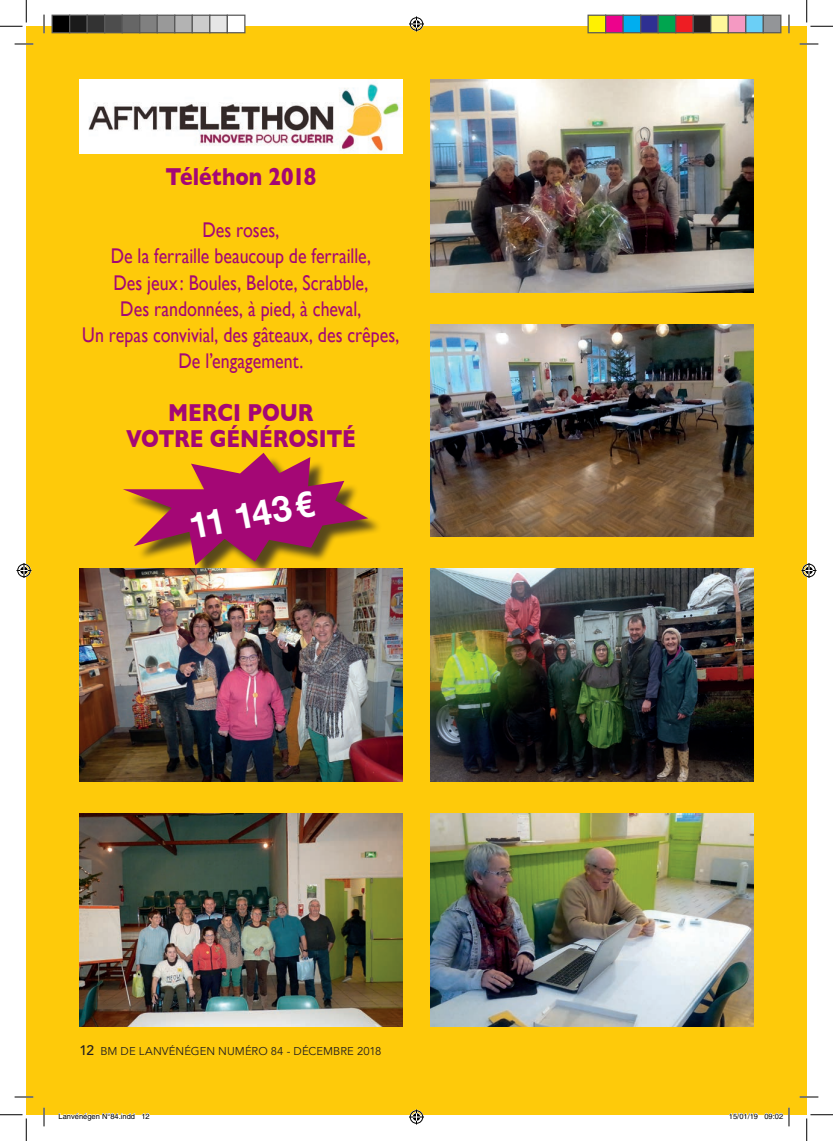
<style>
.page{position:relative;width:833px;height:1141px;background:#fff}
.page>*{position:absolute;margin:0;border:0;box-sizing:border-box;transform-origin:0 0}
.Texte_courant{font:700 36px "Helvetica Neue";color:#fff}
.avenir{font:700 25px "Gill Sans";letter-spacing:-.005em;color:#a40775;scale:.84 1}
.avenir-2{font:21.25px "Gill Sans";color:#a40775;scale:.84 1}
.t1{font:11.25px "Avenir";letter-spacing:.005em;color:#231f20}
.t2{font:7.5px "Helvetica";color:#000}
.s1{font-weight:500;font-size:13.75px}
</style>
<div class="page">
<div style="left:26px;top:26px;width:780px;height:1088px;background:#feca0a"></div>
<img style="left:79px;top:79px;width:323px;height:75px">
<div style="left:126px;top:455px;width:256px;height:124px;background:#231f20;opacity:.75"></div>
<svg style="left:123px;top:452px;width:249px;height:116px"></svg>
<img style="left:430px;top:324px;width:323px;height:212px">
<img style="left:430px;top:79px;width:323px;height:213px">
<img style="left:430px;top:568px;width:323px;height:213px">
<img style="left:79px;top:813px;width:323px;height:212px">
<img style="left:430px;top:813px;width:323px;height:212px">
<img style="left:79px;top:568px;width:323px;height:213px">
<svg style="left:15px;top:43px;width:18px;height:2px"></svg>
<svg style="left:799px;top:43px;width:18px;height:2px"></svg>
<svg style="left:15px;top:1096px;width:18px;height:1px"></svg>
<svg style="left:799px;top:1096px;width:18px;height:1px"></svg>
<svg style="left:43px;top:15px;width:2px;height:18px"></svg>
<svg style="left:43px;top:1107px;width:2px;height:19px"></svg>
<svg style="left:788px;top:15px;width:1px;height:18px"></svg>
<svg style="left:0;top:0;width:27px;height:27px"></svg>
<svg style="left:0;top:1114px;width:27px;height:26px"></svg>
<svg style="left:806px;top:0;width:26px;height:27px"></svg>
<svg style="left:806px;top:1114px;width:26px;height:26px"></svg>
<svg style="left:409px;top:16px;width:15px;height:15px"></svg>
<svg style="left:409px;top:1109px;width:15px;height:15px"></svg>
<svg style="left:16px;top:563px;width:15px;height:15px"></svg>
<svg style="left:801px;top:563px;width:15px;height:15px"></svg>
<div style="left:52px;top:15px;width:18px;height:18px;background:#000"></div>
<div style="left:51px;top:15px;width:19px;height:18px;border:1px solid #595959"></div>
<div style="left:70px;top:15px;width:17px;height:18px;background:#1a1a1a"></div>
<div style="left:69px;top:15px;width:19px;height:18px;border:1px solid #595959"></div>
<div style="left:87px;top:15px;width:18px;height:18px;background:#333"></div>
<div style="left:86px;top:15px;width:19px;height:18px;border:1px solid #595959"></div>
<div style="left:105px;top:15px;width:17px;height:18px;background:#4d4d4d"></div>
<div style="left:104px;top:15px;width:19px;height:18px;border:1px solid #595959"></div>
<div style="left:122px;top:15px;width:18px;height:18px;background:#666"></div>
<div style="left:121px;top:15px;width:19px;height:18px;border:1px solid #595959"></div>
<div style="left:140px;top:15px;width:17px;height:18px;background:#808080"></div>
<div style="left:139px;top:15px;width:19px;height:18px;border:1px solid #595959"></div>
<div style="left:157px;top:15px;width:18px;height:18px;background:#999"></div>
<div style="left:156px;top:15px;width:19px;height:18px;border:1px solid #595959"></div>
<div style="left:175px;top:15px;width:17px;height:18px;background:#b3b3b3"></div>
<div style="left:174px;top:15px;width:19px;height:18px;border:1px solid #595959"></div>
<div style="left:192px;top:15px;width:18px;height:18px;background:#ccc"></div>
<div style="left:191px;top:15px;width:19px;height:18px;border:1px solid #595959"></div>
<div style="left:210px;top:15px;width:17px;height:18px;background:#e6e6e6"></div>
<div style="left:209px;top:15px;width:19px;height:18px;border:1px solid #595959"></div>
<div style="left:227px;top:15px;width:18px;height:18px;background:#fff"></div>
<div style="left:226px;top:15px;width:19px;height:18px;border:1px solid #595959"></div>
<div style="left:587px;top:15px;width:18px;height:18px;background:#fff101"></div>
<div style="left:587px;top:15px;width:19px;height:18px;border:1px solid #595959"></div>
<div style="left:605px;top:15px;width:17px;height:18px;background:#ed028c"></div>
<div style="left:604px;top:15px;width:19px;height:18px;border:1px solid #595959"></div>
<div style="left:622px;top:15px;width:18px;height:18px;background:#00aeef"></div>
<div style="left:622px;top:15px;width:19px;height:18px;border:1px solid #595959"></div>
<div style="left:640px;top:15px;width:17px;height:18px;background:#2e3092"></div>
<div style="left:639px;top:15px;width:19px;height:18px;border:1px solid #595959"></div>
<div style="left:657px;top:15px;width:18px;height:18px;background:#00a54f"></div>
<div style="left:657px;top:15px;width:19px;height:18px;border:1px solid #595959"></div>
<div style="left:675px;top:15px;width:17px;height:18px;background:#ee1d23"></div>
<div style="left:674px;top:15px;width:19px;height:18px;border:1px solid #595959"></div>
<div style="left:692px;top:15px;width:18px;height:18px;background:#231f20"></div>
<div style="left:692px;top:15px;width:19px;height:18px;border:1px solid #595959"></div>
<div style="left:710px;top:15px;width:17px;height:18px;background:#fff79a"></div>
<div style="left:709px;top:15px;width:19px;height:18px;border:1px solid #595959"></div>
<div style="left:727px;top:15px;width:18px;height:18px;background:#f499c2"></div>
<div style="left:727px;top:15px;width:19px;height:18px;border:1px solid #595959"></div>
<div style="left:745px;top:15px;width:17px;height:18px;background:#6bcff6"></div>
<div style="left:744px;top:15px;width:19px;height:18px;border:1px solid #595959"></div>
<div style="left:762px;top:15px;width:18px;height:18px;background:#939598"></div>
<div style="left:762px;top:15px;width:19px;height:18px;border:1px solid #595959"></div>
<svg style="left:59px;top:1112px;width:76px;height:3px"></svg>
<svg style="left:728px;top:1112px;width:29px;height:3px"></svg>
<svg style="left:764px;top:1107px;width:25px;height:19px"></svg>
<p class="avenir" style="left:165px;top:161px;width:181px">Téléthon 2018</p>
<p class="avenir-2" style="left:202px;top:217px;width:93px">Des roses,</p>
<p class="avenir-2" style="left:111px;top:243px;width:311px">De la ferraille beaucoup de ferraille,</p>
<p class="avenir-2" style="left:113px;top:270px;width:305px">Des jeux: Boules, Belote, Scrabble,</p>
<p class="avenir-2" style="left:120px;top:296px;width:288px">Des randonnées, à pied, à cheval,</p>
<p class="avenir-2" style="left:82px;top:322px;width:379px">Un repas convivial, des gâteaux, des crêpes,</p>
<p class="avenir-2" style="left:178px;top:348px;width:150px">De l’engagement.</p>
<p class="avenir" style="left:168px;top:398px;width:174px">MERCI POUR</p>
<p class="avenir" style="left:126px;top:424px;width:275px">VOTRE GÉNÉROSITÉ</p>
<p class="Texte_courant" style="left:185px;top:504px;width:128px;rotate:-11deg">11 143€</p>
<p class="t1" style="left:79px;top:1044px;width:303px"><span class="s1">12</span> BM DE LANVÉNÉGEN NUMÉRO 84 - DÉCEMBRE 2018</p>
<p class="t2" style="left:59px;top:1111px;width:92px">Lanvénégen N°84.indd 12</p>
<p class="t2" style="left:728px;top:1111px;width:56px">15/01/19 09:02</p>
</div>
